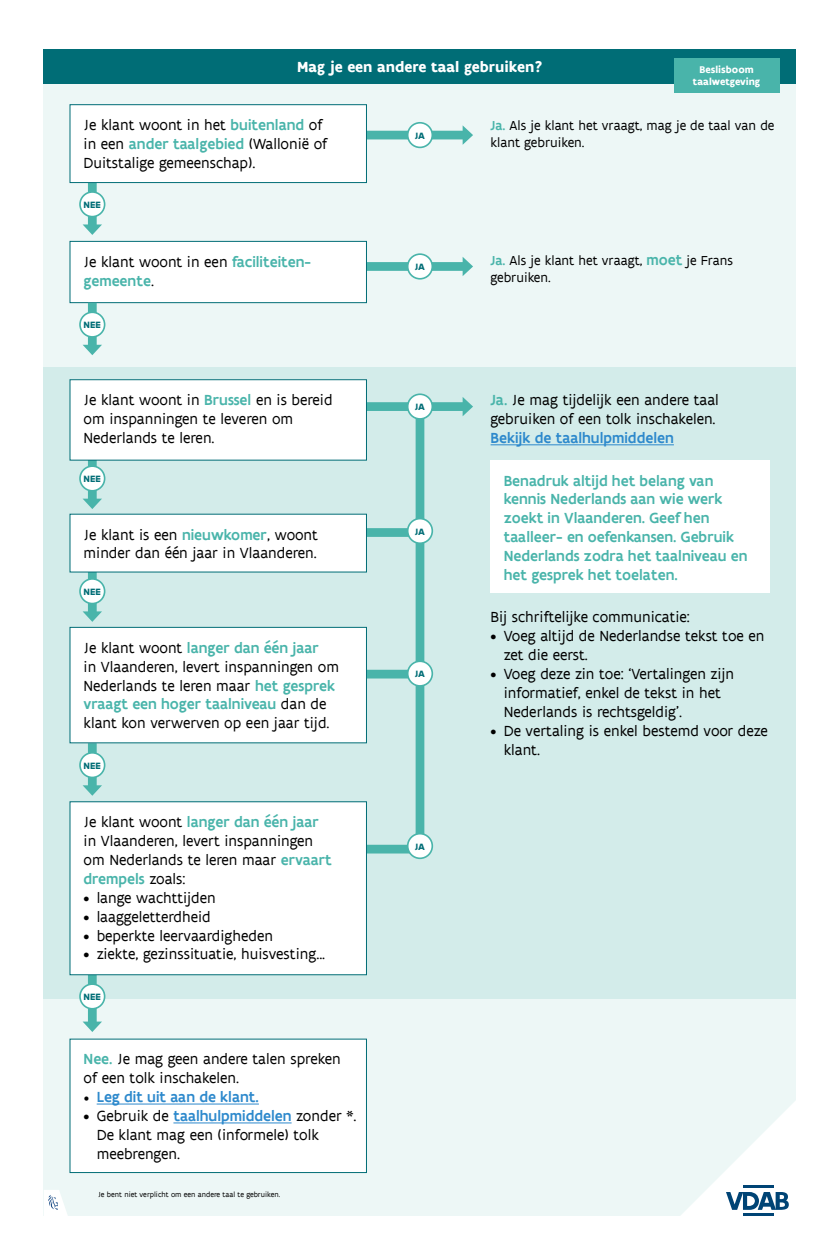
<style>
.page{position:relative;width:840px;height:1260px;background:#fff}
.page>*{position:absolute;margin:0;border:0;box-sizing:border-box;transform-origin:0 0}
.t1{font:15.75px/18.9px "Flanders Art Sans";color:#000}
.t2{font:500 15.75px/18.9px "Flanders Art Sans";color:#49b4aa}
.t3{font:500 15.75px "Flanders Art Sans";color:#2d89cc}
.t4{font:700 15.75px "Flanders Art Sans";color:#fff}
.t5{font:14px/16.8px "Flanders Art Sans";color:#000}
.t6{font:700 10.5px/12.6px "Flanders Art Sans";color:#fff;text-align:center}
.t7{font:700 9.8px "Flanders Art Sans";color:#006d76}
.t8{font:7.88px "Flanders Art Sans";color:#000}
.s1{font-weight:500;color:#49b4aa}
.s2{font-weight:400;color:#000}
.s3{font-family:"Minion Pro";font-weight:400;color:#000}
.s4{font-weight:500;color:#2d89cc}
.s5{font-weight:500;font-size:15.75px;color:#49b4aa}
</style>
<div class="page">
<div style="left:44px;top:66px;width:752px;height:1150px;background:linear-gradient(to right,#e0f1f0,#dff1f0)"></div>
<div style="left:44px;top:49px;width:752px;height:35px;background:#006d76"></div>
<div style="left:674px;top:58px;width:105px;height:35px;background:#49b4aa"></div>
<hr style="left:491px;top:444px;width:183px;height:1px;background:#2d89cc">
<div style="left:491px;top:461px;width:279px;height:132px;background:#fff"></div>
<div style="left:367px;top:262px;width:100px;height:9px;background:#49b4aa"></div>
<svg style="left:463px;top:257px;width:10px;height:19px"></svg>
<div style="left:408px;top:254px;width:24px;height:25px;background:#fff;border-radius:50%"></div>
<div style="left:407px;top:253px;width:26px;height:27px;border:2px solid #49b4aa;border-radius:50%"></div>
<div style="left:367px;top:131px;width:100px;height:8px;background:#49b4aa"></div>
<svg style="left:463px;top:125px;width:10px;height:20px"></svg>
<div style="left:408px;top:123px;width:24px;height:24px;background:#fff;border-radius:50%"></div>
<div style="left:407px;top:122px;width:26px;height:26px;border:2px solid #49b4aa;border-radius:50%"></div>
<div style="left:70px;top:1039px;width:296px;height:134px;background:#fff"></div>
<hr style="left:97px;top:1104px;width:162px;height:1px;background:#2d89cc">
<hr style="left:173px;top:1123px;width:119px;height:1px;background:#2d89cc">
<div style="left:70px;top:1039px;width:297px;height:134px;border:1px solid #006d76"></div>
<svg style="left:44px;top:1190px;width:24px;height:26px"></svg>
<svg style="left:672px;top:1092px;width:124px;height:124px"></svg>
<hr style="left:743px;top:1214px;width:31px;height:2px;background:#004475">
<hr style="left:743px;top:1186px;width:31px;height:2px;background:#004475">
<svg style="left:358px;top:401px;width:71px;height:457px;background:#bee3e0"></svg>
<div style="left:408px;top:519px;width:24px;height:24px;background:#fff;border-radius:50%"></div>
<div style="left:407px;top:518px;width:26px;height:26px;border:2px solid #49b4aa;border-radius:50%"></div>
<div style="left:367px;top:402px;width:100px;height:9px;background:#49b4aa"></div>
<svg style="left:463px;top:397px;width:10px;height:19px"></svg>
<div style="left:408px;top:394px;width:24px;height:25px;background:#fff;border-radius:50%"></div>
<div style="left:407px;top:393px;width:26px;height:27px;border:2px solid #49b4aa;border-radius:50%"></div>
<div style="left:70px;top:241px;width:296px;height:62px;background:#fff"></div>
<div style="left:70px;top:241px;width:297px;height:62px;border:1px solid #006d76"></div>
<div style="left:88px;top:182px;width:9px;height:47px;background:#49b4aa"></div>
<svg style="left:83px;top:224px;width:19px;height:11px"></svg>
<div style="left:80px;top:192px;width:25px;height:25px;background:#fff;border-radius:50%"></div>
<div style="left:79px;top:191px;width:26px;height:26px;border:2px solid #49b4aa;border-radius:50%"></div>
<div style="left:70px;top:105px;width:296px;height:78px;background:#fff"></div>
<div style="left:70px;top:104px;width:297px;height:79px;border:1px solid #006d76"></div>
<div style="left:88px;top:743px;width:9px;height:46px;background:#49b4aa"></div>
<svg style="left:83px;top:785px;width:19px;height:11px"></svg>
<div style="left:80px;top:753px;width:25px;height:24px;background:#fff;border-radius:50%"></div>
<div style="left:79px;top:752px;width:26px;height:26px;border:2px solid #49b4aa;border-radius:50%"></div>
<div style="left:88px;top:975px;width:9px;height:51px;background:#49b4aa"></div>
<svg style="left:83px;top:1022px;width:19px;height:10px"></svg>
<div style="left:80px;top:984px;width:25px;height:25px;background:#fff;border-radius:50%"></div>
<div style="left:79px;top:983px;width:26px;height:27px;border:2px solid #49b4aa;border-radius:50%"></div>
<div style="left:70px;top:627px;width:296px;height:116px;background:#fff"></div>
<div style="left:70px;top:627px;width:297px;height:116px;border:1px solid #006d76"></div>
<div style="left:70px;top:802px;width:296px;height:173px;background:#fff"></div>
<div style="left:70px;top:801px;width:297px;height:174px;border:1px solid #006d76"></div>
<div style="left:88px;top:569px;width:9px;height:47px;background:#49b4aa"></div>
<svg style="left:83px;top:611px;width:19px;height:11px"></svg>
<div style="left:80px;top:579px;width:25px;height:25px;background:#fff;border-radius:50%"></div>
<div style="left:79px;top:578px;width:26px;height:26px;border:2px solid #49b4aa;border-radius:50%"></div>
<div style="left:70px;top:514px;width:296px;height:58px;background:#fff"></div>
<div style="left:88px;top:457px;width:9px;height:46px;background:#49b4aa"></div>
<svg style="left:83px;top:499px;width:19px;height:10px"></svg>
<div style="left:80px;top:466px;width:25px;height:25px;background:#fff;border-radius:50%"></div>
<div style="left:79px;top:465px;width:26px;height:27px;border:2px solid #49b4aa;border-radius:50%"></div>
<div style="left:70px;top:380px;width:296px;height:80px;background:#fff"></div>
<div style="left:70px;top:379px;width:297px;height:82px;border:1px solid #006d76"></div>
<div style="left:88px;top:303px;width:9px;height:46px;background:#49b4aa"></div>
<svg style="left:83px;top:345px;width:19px;height:10px"></svg>
<div style="left:80px;top:312px;width:25px;height:25px;background:#fff;border-radius:50%"></div>
<div style="left:79px;top:311px;width:26px;height:27px;border:2px solid #49b4aa;border-radius:50%"></div>
<div style="left:367px;top:670px;width:53px;height:9px;background:#49b4aa"></div>
<div style="left:408px;top:661px;width:24px;height:25px;background:#fff;border-radius:50%"></div>
<div style="left:407px;top:660px;width:26px;height:27px;border:2px solid #49b4aa;border-radius:50%"></div>
<div style="left:408px;top:834px;width:24px;height:24px;background:#fff;border-radius:50%"></div>
<div style="left:407px;top:833px;width:26px;height:26px;border:2px solid #49b4aa;border-radius:50%"></div>
<p class="t4" style="left:297px;top:57px;width:247px">Mag je een andere taal gebruiken?</p>
<p class="t6" style="left:693px;top:63px;width:69px">Beslisboom taalwetgeving</p>
<p class="t1" style="left:84px;top:116px;width:245px">Je klant woont in het <span class="s1">buitenland</span> of in een <span class="s1">ander taalgebied</span> (Wallonië of<br>Duitstalige gemeenschap).</p>
<p class="t7" style="left:84px;top:199px;width:19px">NEE</p>
<p class="t2" style="left:84px;top:252px;width:229px"><span class="s2">Je klant woont in een</span> faciliteiten&shy;gemeente<span class="s2">.</span></p>
<p class="t7" style="left:84px;top:319px;width:19px">NEE</p>
<p class="t1" style="left:84px;top:391px;width:251px">Je klant woont in <span class="s1">Brussel</span> en is bereid om inspanningen te leveren om<br>Nederlands te leren.</p>
<p class="t7" style="left:84px;top:473px;width:19px">NEE</p>
<p class="t1" style="left:84px;top:525px;width:236px">Je klant is een <span class="s1">nieuwkomer</span>, woont minder dan één jaar in Vlaanderen.</p>
<p class="t7" style="left:84px;top:586px;width:19px">NEE</p>
<p class="t1" style="left:84px;top:638px;width:257px">Je klant woont <span class="s1">langer dan één jaar<br></span>in Vlaanderen, levert inspanningen om Nederlands te leren maar <span class="s1">het gesprek vraagt een hoger taalniveau</span> dan de klant kon verwerven op een jaar tijd.</p>
<p class="t7" style="left:84px;top:759px;width:19px">NEE</p>
<p class="t1" style="left:84px;top:813px;width:250px">Je klant woont <span class="s1">langer dan één jaar </span>in Vlaanderen, levert inspanningen om Nederlands te leren maar <span class="s1">ervaart drempels</span> zoals:</p>
<p class="t1" style="left:84px;top:888px;width:134px">• lange wachttijden</p>
<p class="t1" style="left:84px;top:907px;width:129px">• laaggeletterdheid</p>
<p class="t1" style="left:84px;top:926px;width:191px">• beperkte leervaardigheden</p>
<p class="t1" style="left:84px;top:945px;width:243px">• ziekte, gezinssituatie, huisvesting...</p>
<p class="t7" style="left:84px;top:991px;width:19px">NEE</p>
<p class="t1" style="left:84px;top:1050px;width:259px"><span class="s1">Nee.</span> Je mag geen andere talen spreken of een tolk inschakelen.</p>
<p class="t3" style="left:84px;top:1087px;width:177px"><span class="s3">•</span> Leg dit uit aan de klant.</p>
<p class="t1" style="left:97px;top:1107px;width:261px;text-indent:-13px">• Gebruik de <span class="s4">taalhulpmiddelen</span> zonder *.<br>De klant mag een (informele) tolk meebrengen.</p>
<p class="t8" style="left:98px;top:1190px;width:184px">Je bent niet verplicht om een andere taal te gebruiken.</p>
<p class="t7" style="left:415px;top:129px;width:12px">JA</p>
<p class="t7" style="left:415px;top:261px;width:12px">JA</p>
<p class="t7" style="left:415px;top:401px;width:12px">JA</p>
<p class="t7" style="left:415px;top:525px;width:12px">JA</p>
<p class="t7" style="left:415px;top:668px;width:12px">JA</p>
<p class="t7" style="left:415px;top:840px;width:12px">JA</p>
<p class="t5" style="left:491px;top:117px;width:285px"><span class="s1">Ja.</span> Als je klant het vraagt, mag je de taal van de klant gebruiken.</p>
<p class="t5" style="left:491px;top:252px;width:244px"><span class="s1">Ja.</span> Als je klant het vraagt, <span class="s5">moet</span> je Frans gebruiken.</p>
<p class="t1" style="left:491px;top:391px;width:230px"><span class="s1">Ja.</span> Je mag tijdelijk een andere taal gebruiken of een tolk inschakelen.</p>
<p class="t3" style="left:491px;top:428px;width:185px">Bekijk de taalhulpmiddelen</p>
<p class="t2" style="left:504px;top:471px;width:245px">Benadruk altijd het belang van kennis Nederlands aan wie werk zoekt in Vlaanderen. Geef hen taalleer- en oefenkansen. Gebruik<br>Nederlands zodra het taalniveau en het gesprek het toelaten.</p>
<p class="t1" style="left:491px;top:608px;width:201px">Bij schriftelijke communicatie:</p>
<p class="t1" style="left:504px;top:627px;width:262px;text-indent:-13px">• Voeg altijd de Nederlandse tekst toe en zet die eerst.</p>
<p class="t1" style="left:504px;top:665px;width:232px;text-indent:-13px">• Voeg deze zin toe: ‘Vertalingen zijn informatief, enkel de tekst in het<br>Nederlands is rechtsgeldig’.</p>
<p class="t1" style="left:504px;top:722px;width:266px;text-indent:-13px">• De vertaling is enkel bestemd voor deze klant.</p>
</div>
